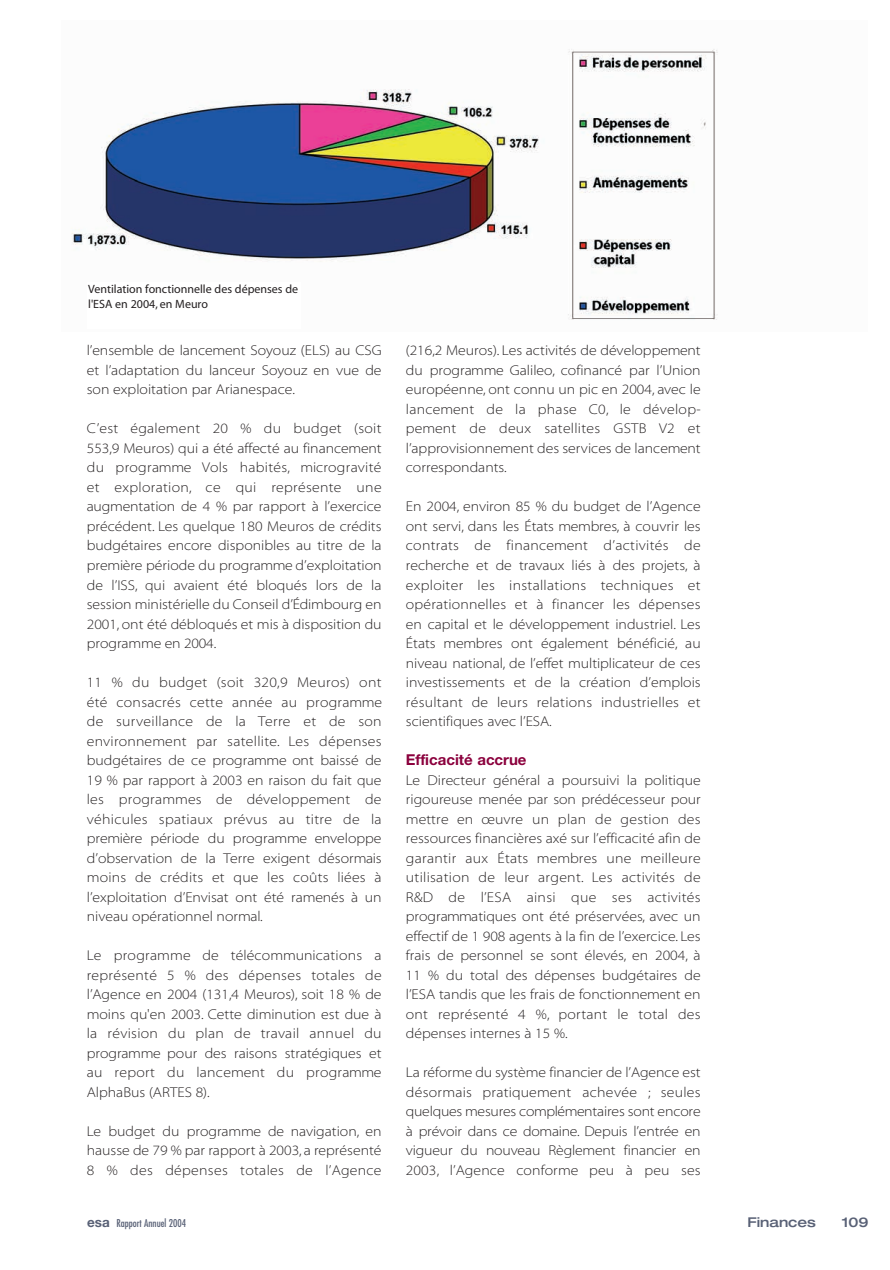
<style>
.page{position:relative;width:890px;height:1270px;background:#fff}
.page>*{position:absolute;margin:0;border:0;box-sizing:border-box;transform-origin:0 0}
.t1{font:700 15px "Helvetica Neue";color:#8b003d}
.t2{font:14.25px/19.5px "Myriad MM 215 700";color:#231f20;text-align:justify}
.t3{font:500 expanded 13.5px "Helvetica Neue";color:#596176}
.t4{font:12px/15px "Myriad MM 400 600";color:#231f20}
.t5{font:condensed 10.5px "Futura";color:#596176}
.s1{font-family:"Helvetica Neue";font-weight:700;font-stretch:normal;font-size:13.5px}
</style>
<div class="page">
<svg style="left:71px;top:49px;width:647px;height:271px"></svg>
<p class="t4" style="left:88px;top:282px;width:211px">Ventilation fonctionnelle des dépenses de l'ESA en 2004, en Meuro</p>
<p class="t2" style="left:87px;top:342px;width:296px">l’ensemble de lancement Soyouz (ELS) au CSG et l’adaptation du lanceur Soyouz en vue de son exploitation par Arianespace.</p>
<p class="t2" style="left:87px;top:420px;width:296px">C’est également 20 % du budget (soit 553,9 Meuros) qui a été affecté au financement du programme Vols habités, microgravité et exploration, ce qui représente une augmentation de 4 % par rapport à l’exercice précédent. Les quelque 180 Meuros de crédits budgétaires encore disponibles au titre de la première période du programme d’exploitation de l’ISS, qui avaient été bloqués lors de la session ministérielle du Conseil d’Édimbourg en 2001, ont été débloqués et mis à disposition du programme en 2004.</p>
<p class="t2" style="left:87px;top:673px;width:297px">11 % du budget (soit 320,9 Meuros) ont été consacrés cette année au programme de surveillance de la Terre et de son environnement par satellite. Les dépenses budgétaires de ce programme ont baissé de 19 % par rapport à 2003 en raison du fait que les programmes de développement de véhicules spatiaux prévus au titre de la première période du programme enveloppe d’observation de la Terre exigent désormais moins de crédits et que les coûts liées à l’exploitation d’Envisat ont été ramenés à un niveau opérationnel normal.</p>
<p class="t2" style="left:87px;top:946px;width:296px">Le programme de télécommunications a représenté 5 % des dépenses totales de l’Agence en 2004 (131,4 Meuros), soit 18 % de moins qu'en 2003. Cette diminution est due à la révision du plan de travail annuel du programme pour des raisons stratégiques et au report du lancement du programme AlphaBus (ARTES 8).</p>
<p class="t2" style="left:87px;top:1122px;width:296px">Le budget du programme de navigation, en hausse de 79 % par rapport à 2003, a représenté 8 % des dépenses totales de l’Agence</p>
<p class="t5" style="left:87px;top:1218px;width:100px"><span class="s1">esa</span> Rapport Annuel 2004</p>
<p class="t2" style="left:406px;top:342px;width:296px">(216,2 Meuros). Les activités de développement du programme Galileo, cofinancé par l’Union européenne, ont connu un pic en 2004, avec le lancement de la phase C0, le dévelop&shy;pement de deux satellites GSTB V2 et l’approvisionnement des services de lancement correspondants.</p>
<p class="t2" style="left:406px;top:498px;width:296px">En 2004, environ 85 % du budget de l’Agence ont servi, dans les États membres, à couvrir les contrats de financement d’activités de recherche et de travaux liés à des projets, à exploiter les installations techniques et opérationnelles et à financer les dépenses en capital et le développement industriel. Les États membres ont également bénéficié, au niveau national, de l’effet multiplicateur de ces investissements et de la création d’emplois résultant de leurs relations industrielles et scientifiques avec l’ESA.</p>
<p class="t1" style="left:406px;top:754px;width:122px">Efficacité accrue</p>
<p class="t2" style="left:406px;top:771px;width:296px">Le Directeur général a poursuivi la politique rigoureuse menée par son prédécesseur pour mettre en œuvre un plan de gestion des ressources financières axé sur l’efficacité afin de garantir aux États membres une meilleure utilisation de leur argent. Les activités de R&amp;D de l’ESA ainsi que ses activités programmatiques ont été préservées, avec un effectif de 1 908 agents à la fin de l’exercice. Les frais de personnel se sont élevés, en 2004, à 11 % du total des dépenses budgétaires de l’ESA tandis que les frais de fonctionnement en ont représenté 4 %, portant le total des dépenses internes à 15 %.</p>
<p class="t2" style="left:406px;top:1063px;width:296px">La réforme du système financier de l’Agence est désormais pratiquement achevée ; seules quelques mesures complémentaires sont encore à prévoir dans ce domaine. Depuis l’entrée en vigueur du nouveau Règlement financier en 2003, l’Agence conforme peu à peu ses</p>
<p class="t3" style="left:747px;top:1216px;width:70px">Finances</p>
<p class="t3" style="left:841px;top:1216px;width:28px">109</p>
</div>
